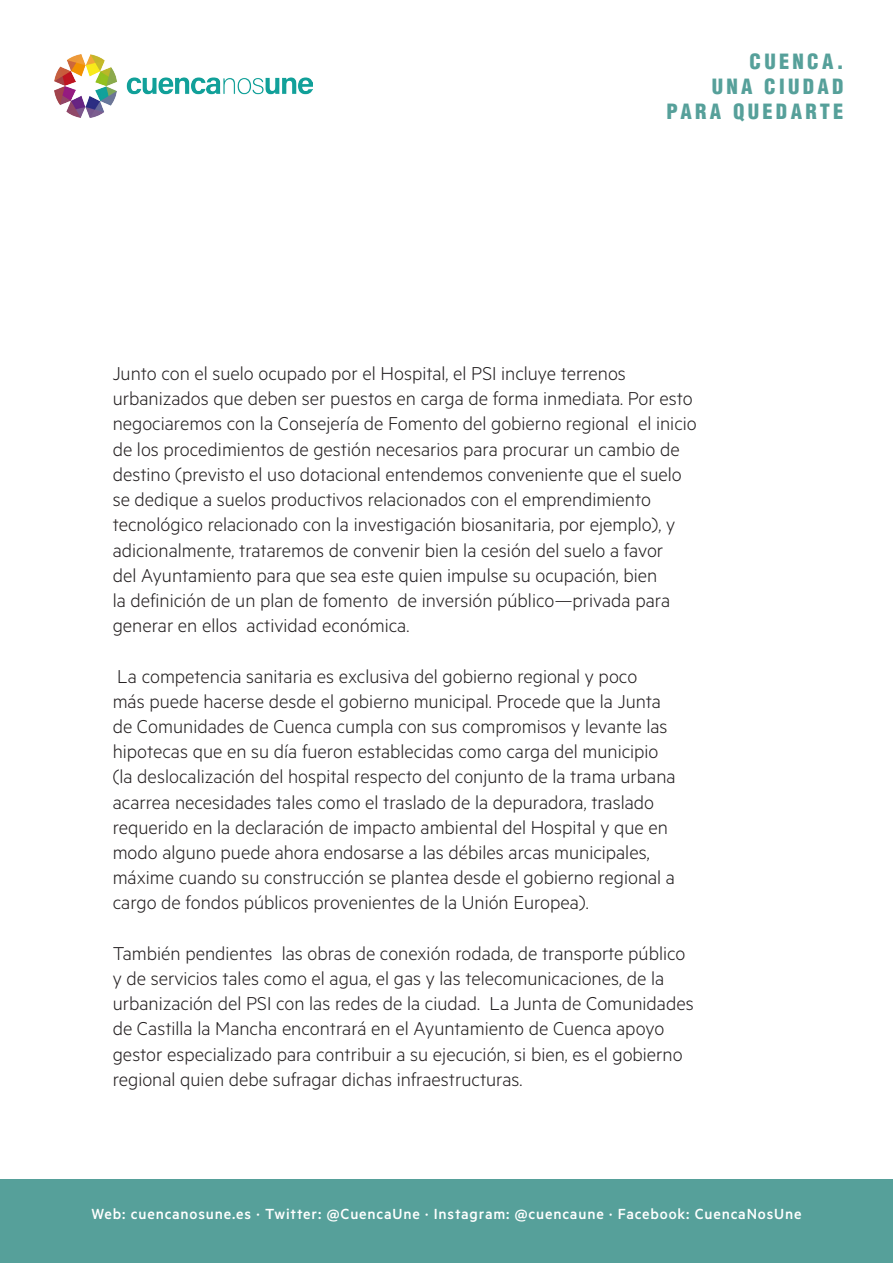
<style>
.page{position:relative;width:893px;height:1263px;background:#fff}
.page>*{position:absolute;margin:0;border:0;box-sizing:border-box;transform-origin:0 0}
.t1{font:300 21px/25.2px "Metric";color:#231f20}
.t2{font:900 condensed 20.55px/24.6px "Helvetica";letter-spacing:.16em;color:#56a09a;text-align:right}
.t3{font:500 16.5px "Metric";letter-spacing:.05em;color:#fff}
</style>
<div class="page">
<div style="left:0;top:1179px;width:893px;height:84px;background:#56a09a"></div>
<img style="left:54px;top:54px;width:258px;height:63px">
<p class="t2" style="left:666px;top:49px;width:178px">CUENCA.<br>UNA CIUDAD<br>PARA QUEDARTE</p>
<p class="t1" style="left:113px;top:360px;width:585px">Junto con el suelo ocupado por el Hospital, el PSI incluye terrenos urbanizados que deben ser puestos en carga de forma inmediata. Por esto negociaremos con la Consejería de Fomento del gobierno regional el inicio de los procedimientos de gestión necesarios para procurar un cambio de destino (previsto el uso dotacional entendemos conveniente que el suelo se dedique a suelos productivos relacionados con el emprendimiento tecnológico relacionado con la investigación biosanitaria, por ejemplo), y adicionalmente, trataremos de convenir bien la cesión del suelo a favor<br>del Ayuntamiento para que sea este quien impulse su ocupación, bien<br>la definición de un plan de fomento de inversión público—privada para generar en ellos actividad económica.</p>
<p class="t1" style="left:113px;top:662px;width:564px">La competencia sanitaria es exclusiva del gobierno regional y poco<br>más puede hacerse desde el gobierno municipal. Procede que la Junta de Comunidades de Cuenca cumpla con sus compromisos y levante las hipotecas que en su día fueron establecidas como carga del municipio (la deslocalización del hospital respecto del conjunto de la trama urbana acarrea necesidades tales como el traslado de la depuradora, traslado requerido en la declaración de impacto ambiental del Hospital y que en modo alguno puede ahora endosarse a las débiles arcas municipales, máxime cuando su construcción se plantea desde el gobierno regional a cargo de fondos públicos provenientes de la Unión Europea).</p>
<p class="t1" style="left:113px;top:940px;width:583px">También pendientes las obras de conexión rodada, de transporte público y de servicios tales como el agua, el gas y las telecomunicaciones, de la urbanización del PSI con las redes de la ciudad. La Junta de Comunidades de Castilla la Mancha encontrará en el Ayuntamiento de Cuenca apoyo gestor especializado para contribuir a su ejecución, si bien, es el gobierno regional quien debe sufragar dichas infraestructuras.</p>
<p class="t3" style="left:91px;top:1204px;width:712px">Web: cuencanosune.es · Twitter: @CuencaUne · Instagram: @cuencaune · Facebook: CuencaNosUne</p>
</div>
